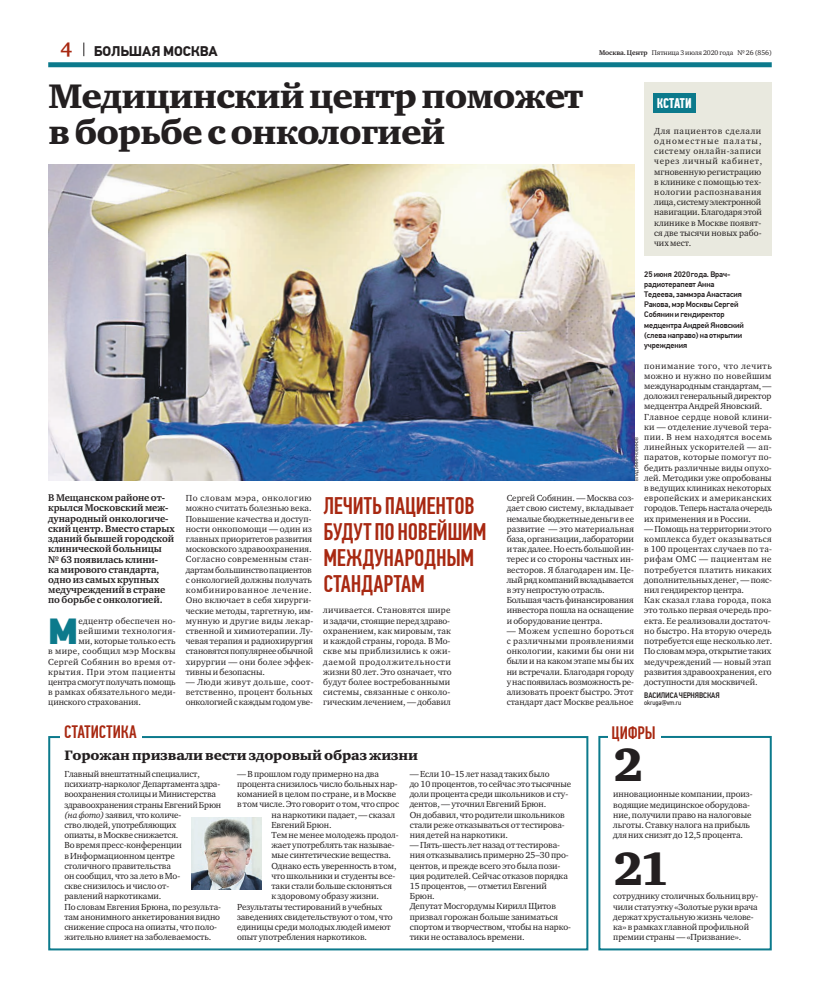
<style>
.page{position:relative;width:820px;height:993px;background:#fff}
.page>*{position:absolute;margin:0;border:0;box-sizing:border-box;transform-origin:0 0}
.t1{font:48px/103.2px "Charter ITC Black";color:#231f20}
.t2{font:900 36.2px "PF Din Text Pro";color:#0c7a8c}
.t3{font:35px/36px "Charter ITC Black";letter-spacing:-.025em;color:#231f20}
.t4{font:500 24px/26px "PF Din Text Comp Pro";color:#a82811}
.t5{font:500 18px "PF Din Text Comp Pro";color:#a82811}
.t6{font:14px "Charter ITC Black";letter-spacing:-.01em;color:#231f20}
.t7{font:700 14px "PF Din Text Pro";letter-spacing:-.015em;color:#231f20}
.t8{font:700 14px "PF Din Text Comp Pro";letter-spacing:-.005em;color:#fff}
.t9{font:700 10px/10.2px "Charter ITC";letter-spacing:-.01em;color:#231f20}
.t10{font:9px/10.2px "Charter ITC";letter-spacing:-.01em;color:#231f20}
.t11{font:9px/10.2px "Charter ITC";letter-spacing:.01em;color:#231f20}
.t12{font:9px "Charter ITC";letter-spacing:.035em;color:#231f20}
.t13{font:9px "Charter ITC";letter-spacing:.02em;color:#231f20}
.t14{font:9px "Charter ITC";letter-spacing:.05em;color:#231f20}
.t15{font:9px "Charter ITC";letter-spacing:.025em;color:#231f20}
.t16{font:9px "Charter ITC";letter-spacing:.04em;color:#231f20}
.t17{font:500 8px/10.2px "PF Din Text Pro";letter-spacing:-.01em;color:#231f20}
.t18{font:500 8px "PF Din Text Cond Pro";letter-spacing:-.01em;color:#231f20}
.t19{font:7px "Charter ITC";letter-spacing:-.01em;color:#231f20}
.t20{font:7px "PF Din Text Cond Pro";letter-spacing:-.01em;color:#231f20}
.t21{font:4.5px "PF Din Text Pro";color:#231f20}
.s1{font-family:"Charter ITC";font-size:20px;color:#a82811}
.s2{font-weight:700}
.s3{font-style:italic}
</style>
<div class="page">
<div style="left:48px;top:62px;width:723px;height:5px;background:#0c7a8c"></div>
<svg style="left:83px;top:43px;width:1px;height:13px"></svg>
<div style="left:644px;top:83px;width:127px;height:173px;background:#e9e9df"></div>
<div style="left:653px;top:93px;width:42px;height:19px;background:#0c7a8c"></div>
<div style="left:48px;top:735px;width:540px;height:215px;border:2px solid #0c7a8c"></div>
<div style="left:60px;top:721px;width:82px;height:20px;background:#fff"></div>
<img style="left:192px;top:817px;width:69px;height:71px">
<div style="left:598px;top:735px;width:173px;height:215px;border:2px solid #0c7a8c"></div>
<div style="left:607px;top:722px;width:53px;height:20px;background:#fff"></div>
<img style="left:48px;top:164px;width:586px;height:316px">
<p class="t7" style="left:60px;top:46px;width:159px"><span class="s1">4</span> БОЛЬШАЯ МОСКВА</p>
<p class="t19" style="left:598px;top:48px;width:174px"><span class="s2">Москва. Центр</span> Пятница 3 июля 2020 года № 26 (856)</p>
<p class="t3" style="left:48px;top:78px;width:536px">Медицинский центр поможет в борьбе с онкологией</p>
<p class="t8" style="left:656px;top:97px;width:37px">КСТАТИ</p>
<p class="t10" style="left:654px;top:125px;width:109px;text-align:justify">Для пациентов сделали одноместные палаты, систему онлайн-записи через личный кабинет, мгновенную регистрацию в клинике с помощью тех&shy;нологии распознавания лица, систему электронной навигации. Благодаря этой клинике в Москве появят&shy;ся две тысячи новых рабо&shy;чих мест.</p>
<p class="t17" style="left:644px;top:269px;width:101px">25 июня 2020 года. Врач&shy;радиотерапевт Анна<br>Тедеева, заммэра Анастасия<br>Ракова, мэр Москвы Сергей<br>Собянин и гендиректор медцентра Андрей Яновский (слева направо) на открытии учреждения</p>
<p class="t9" style="left:48px;top:492px;width:128px">В Мещанском районе от&shy;крылся Московский меж&shy;дународный онкологиче&shy;ский центр. Вместо старых зданий бывшей городской клинической больницы № 63 появилась клини-<br>ка мирового стандарта, одно из самых крупных медучреждений в стране по борьбе с онкологией.</p>
<p class="t2" style="left:48px;top:616px;width:32px">М</p>
<p class="t15" style="left:79px;top:615px;width:99px">едцентр обеспечен но-</p>
<p class="t16" style="left:79px;top:625px;width:98px">вейшими технология-</p>
<p class="t10" style="left:79px;top:635px;width:98px">ми, которые только есть</p>
<p class="t12" style="left:48px;top:645px;width:129px">в мире, сообщил мэр Москвы</p>
<p class="t12" style="left:48px;top:655px;width:129px">Сергей Собянин во время от-</p>
<p class="t14" style="left:48px;top:665px;width:129px">крытия. При этом пациенты</p>
<p class="t10" style="left:48px;top:676px;width:129px">центра смогут получать помощь</p>
<p class="t13" style="left:48px;top:686px;width:129px">в рамках обязательного меди-</p>
<p class="t10" style="left:48px;top:697px;width:94px">цинского страхования.</p>
<p class="t10" style="left:186px;top:493px;width:129px">По словам мэра, онкологию можно считать болезнью века.<br>Повышение качества и доступ&shy;ности онкопомощи — один из главных приоритетов развития московского здравоохранения.<br>Согласно современным стан&shy;дартам большинство пациентов с онкологией должны получать комбинированное лечение.<br>Оно включает в себя хирурги&shy;ческие методы, таргетную, им&shy;мунную и другие виды лекар&shy;ственной и химиотерапии. Лу&shy;чевая терапия и радиохирургия становятся популярнее обычной хирургии — они более эффек&shy;тивны и безопасны.</p>
<p class="t10" style="left:186px;top:676px;width:129px;text-align:justify">— Люди живут дольше, соот&shy;ветственно, процент больных онкологией с каждым годом уве-</p>
<p class="t4" style="left:323px;top:495px;width:165px">ЛЕЧИТЬ ПАЦИЕНТОВ<br>БУДУТ ПО НОВЕЙШИМ<br>МЕЖДУНАРОДНЫМ<br>СТАНДАРТАМ</p>
<p class="t11" style="left:323px;top:605px;width:130px">личивается. Становятся шире и задачи, стоящие перед здраво&shy;охранением, как мировым, так и каждой страны, города. В Мо&shy;скве мы приблизились к ожи&shy;даемой продолжительности жизни 80 лет. Это означает, что будут более востребованными системы, связанные с онколо&shy;гическим лечением, — добавил</p>
<p class="t11" style="left:644px;top:360px;width:129px">понимание того, что лечить можно и нужно по новейшим международным стандартам, — доложил генеральный директор медцентра Андрей Яновский.<br>Главное сердце новой клини&shy;ки — отделение лучевой тера&shy;пии. В нем находятся восемь линейных ускорителей — ап&shy;паратов, которые помогут по&shy;бедить различные виды опухо&shy;лей. Методики уже опробованы в ведущих клиниках некоторых европейских и американских городов. Теперь настала очередь их применения и в России.</p>
<p class="t10" style="left:644px;top:523px;width:129px">— Помощь на территории этого комплекса будет оказываться в 100 процентах случаев по та&shy;рифам ОМС — пациентам не потребуется платить никаких дополнительных денег, — пояс&shy;нил гендиректор центра.<br>Как сказал глава города, пока это только первая очередь про&shy;екта. Ее реализовали достаточ&shy;но быстро. На вторую очередь потребуется еще несколько лет.<br>По словам мэра, открытие таких медучреждений — новый этап развития здравоохранения, его доступности для москвичей.</p>
<p class="t18" style="left:644px;top:689px;width:77px">ВАСИЛИСАЧЕРНЯВСКАЯ</p>
<p class="t20" style="left:644px;top:698px;width:38px">okruga@vm.ru</p>
<p class="t21" style="left:634px;top:480px;width:45px;rotate:-90deg">ВЛАДИМИРНОВИКОВ</p>
<p class="t10" style="left:506px;top:493px;width:129px">Сергей Собянин. — Москва соз&shy;дает свою систему, вкладывает немалые бюджетные деньги в ее развитие — это материальная база, организации, лаборатории и так далее. Но есть большой ин&shy;терес и со стороны частных ин&shy;весторов. Я благодарен им. Це&shy;лый ряд компаний вкладывается в эту непростую отрасль.<br>Большая часть финансирования инвестора пошла на оснащение и оборудование центра.</p>
<p class="t10" style="left:506px;top:625px;width:129px;text-align:justify">— Можем успешно бороться с различными проявлениями онкологии, какими бы они ни были и на каком этапе мы бы их ни встречали. Благодаря городу у нас появилась возможность ре&shy;ализовать проект быстро. Этот стандарт даст Москве реальное</p>
<p class="t5" style="left:64px;top:724px;width:74px">СТАТИСТИКА</p>
<p class="t6" style="left:64px;top:746px;width:355px">Горожан призвали вести здоровый образ жизни</p>
<p class="t10" style="left:64px;top:768px;width:158px">Главный внештатный специалист, психиатр-нарколог Департамента здра&shy;воохранения столицы и Министерства здравоохранения страны Евгений Брюн <span class="s3">(на фото)</span> заявил, что количе-<br>ство людей, употребляющих<br>опиаты, в Москве снижается.<br>Во время пресс-конференции<br>в Информационном центре столичного правительства<br>он сообщил, что за лето в Мо-<br>скве снизилось и число от-<br>равлений наркотиками.<br>По словам Евгения Брюна, по результа&shy;там анонимного анкетирования видно снижение спроса на опиаты, что поло&shy;жительно влияет на заболеваемость.</p>
<p class="t10" style="left:237px;top:768px;width:143px">— В прошлом году примерно на два</p>
<p class="t10" style="left:409px;top:768px;width:163px">— Если 10–15 лет назад таких было<br>до 10 процентов, то сейчас это тысячные доли процента среди школьников и сту&shy;дентов, — уточнил Евгений Брюн.<br>Он добавил, что родители школьников стали реже отказываться от тестирова&shy;ния детей на наркотики.</p>
<p class="t10" style="left:409px;top:839px;width:163px">— Пять-шесть лет назад от тестирова&shy;ния отказывались примерно 25–30 про&shy;центов, и прежде всего это была пози&shy;ция родителей. Сейчас отказов порядка<br>15 процентов, — отметил Евгений<br>Брюн.<br>Депутат Мосгордумы Кирилл Щитов призвал горожан больше заниматься спортом и творчеством, чтобы на нарко&shy;тики не оставалось времени.</p>
<p class="t10" style="left:237px;top:778px;width:162px">процента снизилось число больных нар-</p>
<p class="t10" style="left:237px;top:788px;width:160px">команией в целом по стране, и в Москве</p>
<p class="t10" style="left:237px;top:799px;width:163px">в том числе. Это говорит о том, что спрос</p>
<p class="t10" style="left:271px;top:809px;width:125px">на наркотики падает, — сказал</p>
<p class="t10" style="left:271px;top:819px;width:62px">Евгений Брюн.</p>
<p class="t10" style="left:271px;top:829px;width:129px">Тем не менее молодежь продол-</p>
<p class="t10" style="left:271px;top:839px;width:125px">жает употреблять так называе-</p>
<p class="t10" style="left:271px;top:850px;width:121px">мые синтетические вещества.</p>
<p class="t10" style="left:271px;top:860px;width:127px">Однако есть уверенность в том,</p>
<p class="t10" style="left:271px;top:870px;width:125px">что школьники и студенты все-</p>
<p class="t10" style="left:271px;top:880px;width:122px">таки стали больше склоняться</p>
<p class="t10" style="left:271px;top:890px;width:109px">к здоровому образу жизни.</p>
<p class="t10" style="left:237px;top:901px;width:147px">Результаты тестирований в учебных</p>
<p class="t10" style="left:237px;top:911px;width:157px">заведениях свидетельствуют о том, что</p>
<p class="t10" style="left:237px;top:921px;width:155px">единицы среди молодых людей имеют</p>
<p class="t10" style="left:237px;top:931px;width:131px">опыт употребления наркотиков.</p>
<p class="t5" style="left:611px;top:725px;width:46px">ЦИФРЫ</p>
<p class="t1" style="left:612px;top:713px;width:58px">2<br>21</p>
<p class="t10" style="left:613px;top:788px;width:141px">инновационные компании, произ&shy;водящие медицинское оборудова&shy;ние, получили право на налоговые льготы. Ставку налога на прибыль для них снизят до 12,5 процента.</p>
<p class="t10" style="left:613px;top:890px;width:147px">сотруднику столичных больниц вру&shy;чили статуэтку «Золотые руки врача держат хрустальную жизнь челове&shy;ка» в рамках главной профильной премии страны — «Призвание».</p>
</div>
